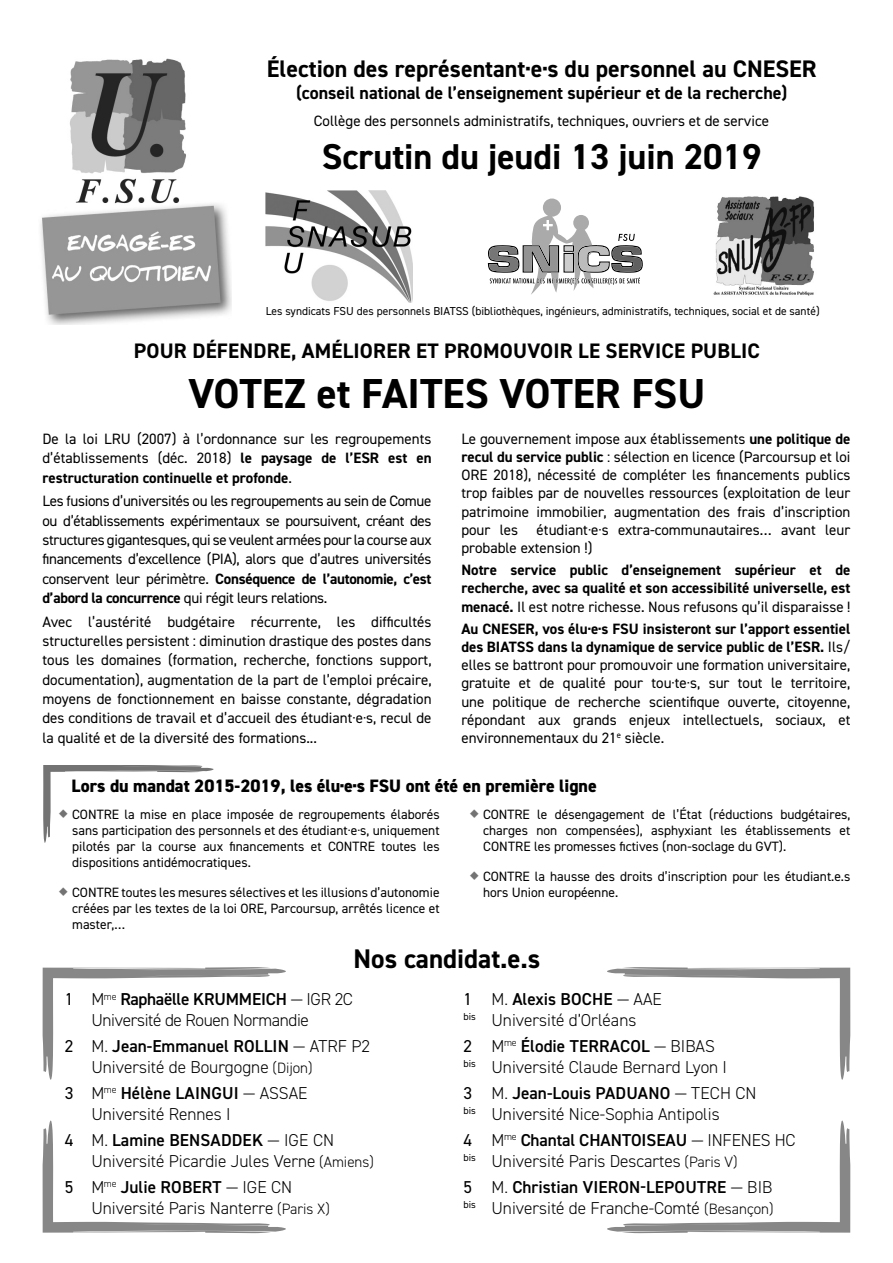
<style>
.page{position:relative;width:893px;height:1263px;background:#fff}
.page>*{position:absolute;margin:0;border:0;box-sizing:border-box;transform-origin:0 0}
.t1{font:700 42px "DIN2014";color:#000}
.t2{font:700 36px "DIN2014";color:#000}
.t3{font:700 27px "DIN2014";color:#000}
.t4{font:700 24px "DIN2014";color:#000}
.t5{font:700 21px "DIN2014";letter-spacing:.01em;color:#000}
.t6{font:700 18px "DIN2014";color:#000}
.t7{font:800 18px "DIN2014";color:#000}
.t8{font:300 17.25px/20.7px "DIN2014";color:#000}
.t9{font:300 17.25px/20.7px "DIN2014";letter-spacing:-.02em;color:#000}
.t10{font:600 17.25px "DIN2014";letter-spacing:.01em;color:#000}
.t11{font:17.25px "DIN2014";color:#000}
.t12{font:15px/19.4px "DIN2014";color:#000;text-align:justify}
.t13{font:700 15px/18.1px "DIN2014";color:#000;text-align:justify}
.t14{font:13.5px/16.2px "DIN2014";color:#000;text-align:justify}
.t15{font:11.55px "DIN2014";color:#000}
.t16{font:10.05px "DIN2014";color:#000}
.s1{font-weight:700}
.s2{font-weight:400}
.s3{font-family:"Minion Pro";font-size:21px;color:#737373}
.s4{font-weight:600}
.s5{font-size:15px}
.s6{font-weight:300}
</style>
<div class="page">
<svg style="left:43px;top:766px;width:171px;height:77px"></svg>
<img style="left:266px;top:191px;width:147px;height:112px">
<svg style="left:488px;top:199px;width:155px;height:96px"></svg>
<img style="left:713px;top:196px;width:102px;height:100px">
<img style="left:40px;top:58px;width:191px;height:267px">
<svg style="left:607px;top:967px;width:243px;height:113px"></svg>
<svg style="left:607px;top:1120px;width:243px;height:113px"></svg>
<svg style="left:43px;top:967px;width:243px;height:113px"></svg>
<svg style="left:43px;top:1120px;width:243px;height:113px"></svg>
<p class="t4" style="left:267px;top:53px;width:551px">Élection des représentant·e·s du personnel au CNESER</p>
<p class="t6" style="left:296px;top:81px;width:493px">(conseil national de l’enseignement supérieur et de la recherche)</p>
<p class="t12" style="left:314px;top:110px;width:457px">Collège des personnels administratifs, techniques, ouvriers et de service</p>
<p class="t2" style="left:322px;top:133px;width:441px">Scrutin du jeudi 13 juin 2019</p>
<p class="t15" style="left:266px;top:304px;width:555px">Les syndicats FSU des personnels BIATSS (bibliothèques, ingénieurs, administratifs, techniques, social et de santé)</p>
<p class="t5" style="left:134px;top:337px;width:628px">POUR DÉFENDRE, AMÉLIORER ET PROMOUVOIR LE SERVICE PUBLIC</p>
<p class="t1" style="left:189px;top:366px;width:518px">VOTEZ et FAITES VOTER FSU</p>
<p class="t12" style="left:43px;top:429px;width:391px">De la loi LRU (2007) à l’ordonnance sur les regroupements d’établissements (déc. 2018) <span class="s1">le paysage de l’ESR est en restructuration continuelle et profonde</span>.</p>
<p class="t12" style="left:43px;top:491px;width:391px">Les fusions d’universités ou les regroupements au sein de Comue ou d’établissements expérimentaux se poursuivent, créant des structures gigantesques, qui se veulent armées pour la course aux financements d’excellence (PIA), alors que d’autres universités conservent leur périmètre. <span class="s1">Conséquence de l’autonomie, c’est d’abord la concurrence</span> qui régit leurs relations.</p>
<p class="t12" style="left:43px;top:611px;width:391px">Avec l’austérité budgétaire récurrente, les difficultés structurelles persistent : diminution drastique des postes dans tous les domaines (formation, recherche, fonctions support, documentation), augmentation de la part de l’emploi précaire, moyens de fonctionnement en baisse constante, dégradation des conditions de travail et d’accueil des étudiant·e·s, recul de la qualité et de la diversité des formations...</p>
<p class="t12" style="left:461px;top:429px;width:391px;line-height:18.1px">Le gouvernement impose aux établissements <span class="s1">une politique de recul du service public</span> : sélection en licence (Parcoursup et loi ORE 2018), nécessité de compléter les financements publics trop faibles par de nouvelles ressources (exploitation de leur patrimoine immobilier, augmentation des frais d’inscription pour les étudiant·e·s extra-communautaires… avant leur probable extension !)</p>
<p class="t13" style="left:461px;top:561px;width:391px">Notre service public d’enseignement supérieur et de recherche, avec sa qualité et son accessibilité universelle, est menacé. <span class="s2">Il est notre richesse. Nous refusons qu’il disparaisse !</span></p>
<p class="t12" style="left:461px;top:619px;width:391px;line-height:18.1px"><span class="s1">Au CNESER, vos élu·e·s FSU insisteront sur l’apport essentiel des BIATSS dans la dynamique de service public de l’ESR.</span> Ils/ elles se battront pour promouvoir une formation universitaire, gratuite et de qualité pour tou·te·s, sur tout le territoire, une politique de recherche scientifique ouverte, citoyenne, répondant aux grands enjeux intellectuels, sociaux, et environnementaux du 21<sup>e</sup> siècle.</p>
<p class="t7" style="left:72px;top:774px;width:527px">Lors du mandat 2015-2019, les élu·e·s FSU ont été en première ligne</p>
<p class="t14" style="left:72px;top:806px;width:369px;text-indent:-14px"><span class="s3">◆</span> CONTRE la mise en place imposée de regroupements élaborés sans participation des personnels et des étudiant·e·s, uniquement pilotés par la course aux financements et CONTRE toutes les dispositions antidémocratiques.</p>
<p class="t14" style="left:72px;top:884px;width:369px;text-indent:-14px"><span class="s3">◆</span> CONTRE toutes les mesures sélectives et les illusions d’autonomie créées par les textes de la loi ORE, Parcoursup, arrêtés licence et master,…</p>
<p class="t14" style="left:483px;top:806px;width:369px;text-indent:-14px"><span class="s3">◆</span> CONTRE le désengagement de l’État (réductions budgétaires, charges non compensées), asphyxiant les établissements et CONTRE les promesses fictives (non-soclage du GVT).</p>
<p class="t14" style="left:483px;top:867px;width:369px;text-indent:-14px"><span class="s3">◆</span> CONTRE la hausse des droits d’inscription pour les étudiant.e.s hors Union européenne.</p>
<p class="t3" style="left:354px;top:941px;width:188px">Nos candidat.e.s</p>
<p class="t11" style="left:65px;top:988px;width:10px">1</p>
<p class="t9" style="left:91px;top:989px;width:263px">M<sup>me</sup> <span class="s4">Raphaëlle KRUMMEICH</span> — IGR 2C<br>Université de Rouen Normandie</p>
<p class="t11" style="left:65px;top:1035px;width:10px">2</p>
<p class="t8" style="left:91px;top:1036px;width:280px">M. <span class="s4">Jean-Emmanuel ROLLIN</span> — ATRF P2<br>Université de Bourgogne <span class="s5">(Dijon)</span></p>
<p class="t11" style="left:65px;top:1082px;width:10px">3</p>
<p class="t10" style="left:91px;top:1082px;width:218px"><span class="s6">M</span><sup>me</sup> Hélène LAINGUI <span class="s6">— ASSAE</span></p>
<p class="t8" style="left:91px;top:1103px;width:141px">Université Rennes I</p>
<p class="t11" style="left:65px;top:1129px;width:10px">4</p>
<p class="t8" style="left:91px;top:1130px;width:284px">M. <span class="s4">Lamine BENSADDEK</span> — IGE CN<br>Université Picardie Jules Verne <span class="s5">(Amiens)</span></p>
<p class="t11" style="left:65px;top:1176px;width:10px">5</p>
<p class="t8" style="left:91px;top:1177px;width:240px">M<sup>me</sup> <span class="s4">Julie ROBERT</span> — IGE CN<br>Université Paris Nanterre <span class="s5">(Paris X)</span></p>
<p class="t11" style="left:464px;top:988px;width:10px">1</p>
<p class="t16" style="left:464px;top:1010px;width:14px">bis</p>
<p class="t8" style="left:491px;top:989px;width:172px">M. <span class="s4">Alexis BOCHE</span> — AAE<br>Université d’Orléans</p>
<p class="t11" style="left:464px;top:1035px;width:10px">2</p>
<p class="t16" style="left:464px;top:1057px;width:14px">bis</p>
<p class="t8" style="left:491px;top:1036px;width:237px">M<sup>me</sup> <span class="s4">Élodie TERRACOL</span> — BIBAS<br>Université Claude Bernard Lyon I</p>
<p class="t11" style="left:464px;top:1082px;width:10px">3</p>
<p class="t16" style="left:464px;top:1104px;width:14px">bis</p>
<p class="t8" style="left:491px;top:1083px;width:267px">M. <span class="s4">Jean-Louis PADUANO</span> — TECH CN<br>Université Nice-Sophia Antipolis</p>
<p class="t11" style="left:464px;top:1129px;width:10px">4</p>
<p class="t16" style="left:464px;top:1151px;width:14px">bis</p>
<p class="t8" style="left:491px;top:1130px;width:306px">M<sup>me</sup> <span class="s4">Chantal CHANTOISEAU</span> — INFENES HC<br>Université Paris Descartes <span class="s5">(Paris V)</span></p>
<p class="t11" style="left:464px;top:1176px;width:10px">5</p>
<p class="t16" style="left:464px;top:1198px;width:14px">bis</p>
<p class="t8" style="left:491px;top:1177px;width:284px">M. <span class="s4">Christian VIERON-LEPOUTRE</span> — BIB<br>Université de Franche-Comté <span class="s5">(Besançon)</span></p>
</div>
